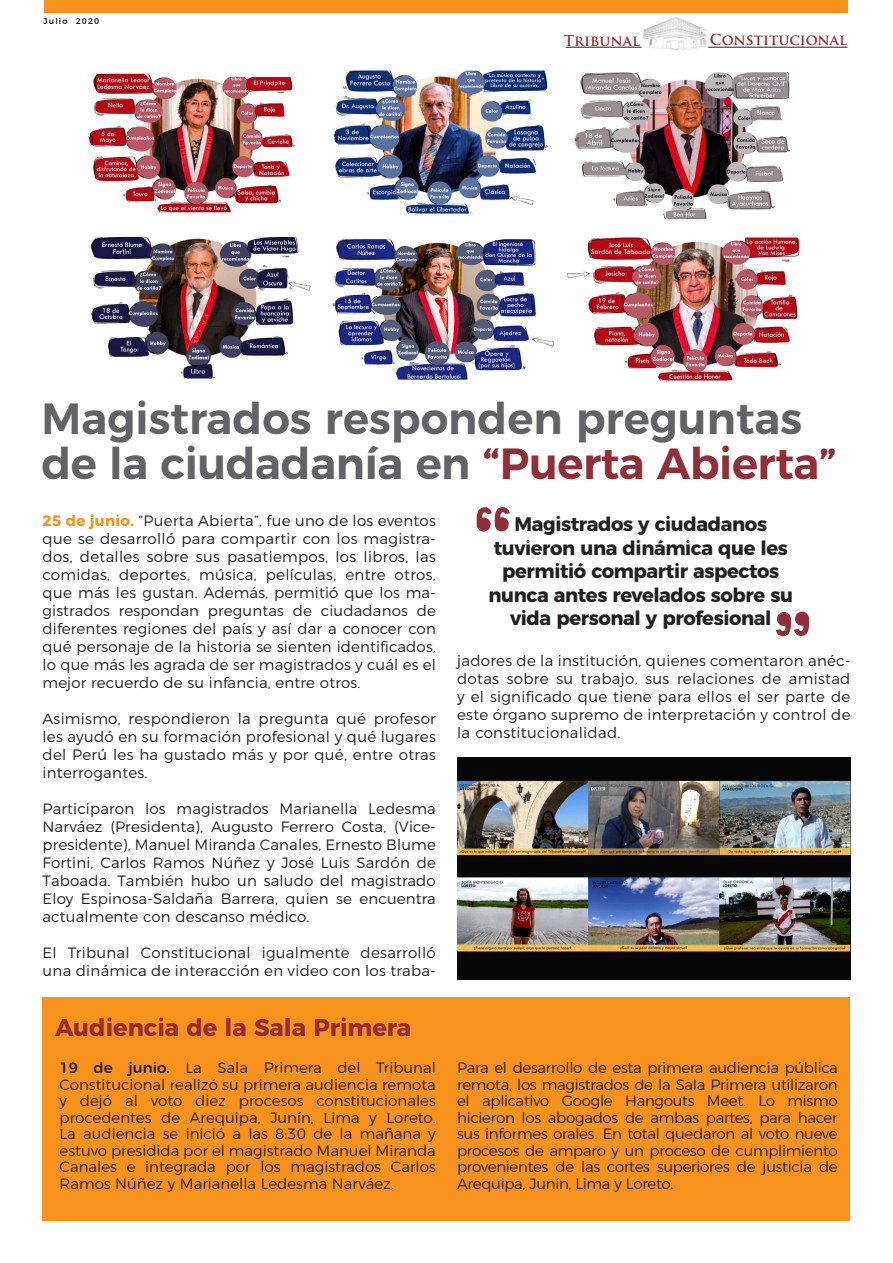
<style>
.page{position:relative;width:893px;height:1263px;background:#fff}
.page>*{position:absolute;margin:0;border:0;box-sizing:border-box;transform-origin:0 0}
.t1{font:600 43.65px/44.5px "Montserrat";color:#636366}
.t2{font:700 24px "Montserrat";color:#912e38}
.t3{font:700 19.5px/23.4px "Montserrat";letter-spacing:-.02em;color:#231f20;text-align:center}
.t4{font:300 15px/18px "Montserrat";letter-spacing:.01em;color:#231f20;text-align:justify}
.t5{font:700 14.7px "Trajan Pro";color:#912e38}
.t6{font:500 8.25px "Montserrat";letter-spacing:.13em;color:#231f20}
.s1{color:#912e38}
.s2{font-weight:700;color:#f7931d}
.s3{font-weight:500}
</style>
<div class="page">
<div style="left:44px;top:0;width:803px;height:13px;background:#f7931d"></div>
<img style="left:643px;top:17px;width:66px;height:34px">
<hr style="left:708px;top:47px;width:139px;height:1px;background:#231f20">
<hr style="left:566px;top:47px;width:76px;height:1px;background:#231f20">
<svg style="left:477px;top:507px;width:33px;height:25px"></svg>
<svg style="left:776px;top:612px;width:33px;height:24px"></svg>
<div style="left:43px;top:997px;width:807px;height:223px;background:#f7931d"></div>
<img style="left:567px;top:237px;width:233px;height:144px">
<img style="left:330px;top:238px;width:225px;height:142px">
<img style="left:90px;top:237px;width:221px;height:142px">
<img style="left:574px;top:72px;width:217px;height:148px">
<img style="left:333px;top:70px;width:215px;height:145px">
<img style="left:88px;top:73px;width:207px;height:140px">
<img style="left:457px;top:758px;width:393px;height:221px">
<p class="t6" style="left:44px;top:15px;width:57px">Julio 2020</p>
<p class="t5" style="left:564px;top:31px;width:78px">Tribunal</p>
<p class="t5" style="left:710px;top:31px;width:139px">Constitucional</p>
<p class="t1" style="left:41px;top:393px;width:797px">Magistrados responden preguntas de la ciudadanía en <span class="s1">“Puerta Abierta”</span></p>
<p class="t4" style="left:43px;top:510px;width:395px"><span class="s2">25 de junio.</span> “Puerta Abierta”, fue uno de los eventos que se desarrolló para compartir con los magistra&shy;dos, detalles sobre sus pasatiempos, los libros, las comidas, deportes, música, películas, entre otros, que más les gustan. Además, permitió que los ma&shy;gistrados respondan preguntas de ciudadanos de diferentes regiones del país y así dar a conocer con qué personaje de la historia se sienten identificados, lo que más les agrada de ser magistrados y cuál es el mejor recuerdo de su infancia, entre otros.</p>
<p class="t4" style="left:43px;top:708px;width:395px">Asimismo, respondieron la pregunta qué profesor les ayudó en su formación profesional y qué lugares del Perú les ha gustado más y por qué, entre otras interrogantes.</p>
<p class="t4" style="left:43px;top:798px;width:395px">Participaron los magistrados Marianella Ledesma Narváez (Presidenta), Augusto Ferrero Costa, (Vice&shy;presidente), Manuel Miranda Canales, Ernesto Blume Fortini, Carlos Ramos Núñez y José Luis Sardón de Taboada. También hubo un saludo del magistrado Eloy Espinosa-Saldaña Barrera, quien se encuentra actualmente con descanso médico.</p>
<p class="t4" style="left:43px;top:942px;width:395px">El Tribunal Constitucional igualmente desarrolló una dinámica de interacción en video con los traba-</p>
<p class="t2" style="left:55px;top:1008px;width:357px">Audiencia de la Sala Primera</p>
<p class="t4" style="left:60px;top:1058px;width:378px;line-height:16.5px"><span class="s3">19 de junio.</span> La Sala Primera del Tribunal Constitucional realizó su primera audiencia remota y dejó al voto diez procesos constitucionales procedentes de Arequipa, Junín, Lima y Loreto.<br>La audiencia se inició a las 8:30 de la mañana y estuvo presidida por el magistrado Manuel Miranda Canales e integrada por los magistrados Carlos Ramos Núñez y Marianella Ledesma Narváez.</p>
<p class="t3" style="left:489px;top:511px;width:306px">Magistrados y ciudadanos tuvieron una dinámica que les permitió compartir aspectos nunca antes revelados sobre su vida personal y profesional</p>
<p class="t4" style="left:457px;top:651px;width:395px">jadores de la institución, quienes comentaron anéc&shy;dotas sobre su trabajo, sus relaciones de amistad y el significado que tiene para ellos el ser parte de este órgano supremo de interpretación y control de la constitucionalidad.</p>
<p class="t4" style="left:457px;top:1058px;width:382px;line-height:16.5px">Para el desarrollo de esta primera audiencia pública remota, los magistrados de la Sala Primera utilizaron el aplicativo Google Hangouts Meet. Lo mismo hicieron los abogados de ambas partes, para hacer sus informes orales. En total quedaron al voto nueve procesos de amparo y un proceso de cumplimiento provenientes de las cortes superiores de justicia de Arequipa, Junín, Lima y Loreto.</p>
</div>
